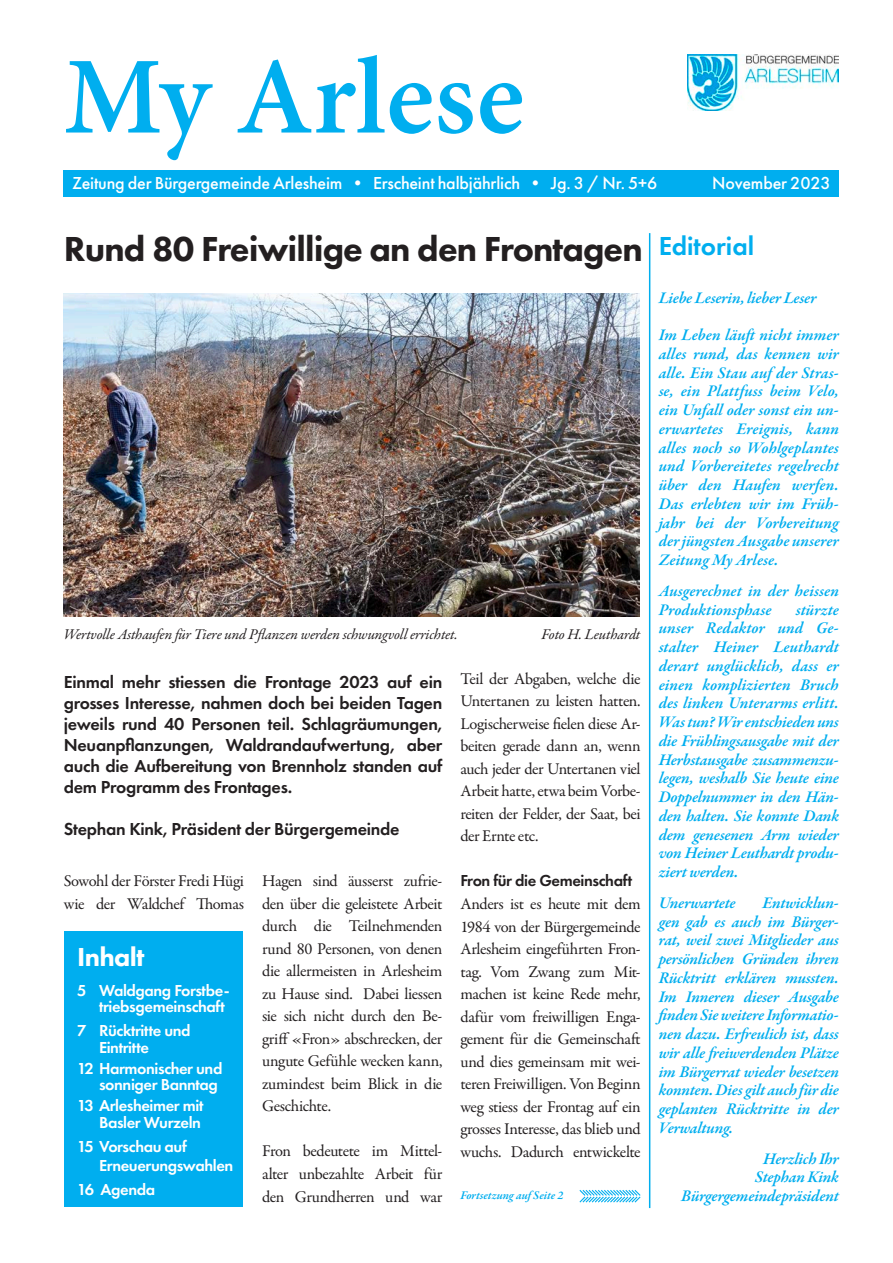
<style>
.page{position:relative;width:893px;height:1263px;background:#fff}
.page>*{position:absolute;margin:0;border:0;box-sizing:border-box;transform-origin:0 0}
.t1{font:700 108px "Adobe Hebrew";color:#00aeef}
.t2{font:800 36px "Futura PT";letter-spacing:-.025em;color:#231f20}
.t3{font:600 27px "Futura PT";color:#00aeef}
.t4{font:800 27px "Futura PT";letter-spacing:-.025em;color:#fff}
.t5{font:600 18px/21px "Futura PT";letter-spacing:-.015em;color:#231f20;text-align:justify}
.t6{font:500 18px "Futura PT";letter-spacing:-.01em;color:#fff}
.t7{font:italic 600 16.5px/18.8px "Garamond Premr Pro";letter-spacing:-.01em;color:#00aeef;text-align:justify}
.t8{font:16.5px/22.5px "Garamond Premr Pro";letter-spacing:-.03em;color:#231f20;text-align:justify}
.t9{font:600 16.5px/16.5px "Futura PT";letter-spacing:-.025em;color:#fff}
.t10{font:600 16.5px "Futura PT";letter-spacing:-.025em;color:#231f20}
.t11{font:italic 15px "Garamond Premr Pro";letter-spacing:-.01em;color:#231f20}
.t12{font:italic 600 12px "Garamond Premr Pro";letter-spacing:-.005em;color:#00aeef}
</style>
<div class="page">
<img style="left:687px;top:54px;width:152px;height:57px">
<div style="left:64px;top:170px;width:775px;height:27px;background:#00aeef"></div>
<div style="left:65px;top:932px;width:178px;height:275px;background:#00aeef"></div>
<hr style="left:649px;top:233px;width:1px;height:975px;background:#00aeef">
<svg style="left:579px;top:1190px;width:62px;height:13px"></svg>
<img style="left:64px;top:293px;width:576px;height:324px">
<h1 class="t1" style="left:64px;top:32px;width:462px">My Arlese</h1>
<p class="t6" style="left:72px;top:172px;width:586px">Zeitung der Bürgergemeinde Arlesheim • Erscheint halbjährlich • Jg. 3 / Nr. 5+6</p>
<p class="t6" style="left:712px;top:172px;width:120px">November 2023</p>
<p class="t2" style="left:64px;top:226px;width:580px">Rund 80 Freiwillige an den Frontagen</p>
<p class="t11" style="left:64px;top:624px;width:396px">Wertvolle Asthaufen für Tiere und Pflanzen werden schwungvoll errichtet.</p>
<p class="t11" style="left:542px;top:624px;width:100px">Foto H. Leuthardt</p>
<p class="t5" style="left:64px;top:671px;width:380px">Einmal mehr stiessen die Frontage 2023 auf ein grosses Interesse, nahmen doch bei beiden Tagen jeweils rund 40 Personen teil. Schlagräumungen, Neuanpflanzungen, Waldrandaufwertung, aber auch die Aufbereitung von Brennholz standen auf dem Programm des Frontages.</p>
<p class="t5" style="left:64px;top:818px;width:337px">Stephan Kink, Präsident der Bürgergemeinde</p>
<p class="t8" style="left:64px;top:870px;width:182px">Sowohl der Förster Fredi Hügi wie der Waldchef Thomas</p>
<p class="t8" style="left:262px;top:870px;width:182px">Hagen sind äusserst zufrie&shy;den über die geleistete Arbeit durch die Teilnehmenden rund 80 Personen, von denen die allermeisten in Arlesheim zu Hause sind. Dabei liessen sie sich nicht durch den Be&shy;griff «Fron» abschrecken, der ungute Gefühle wecken kann, zumindest beim Blick in die Geschichte.</p>
<p class="t8" style="left:262px;top:1140px;width:182px">Fron bedeutete im Mittel&shy;alter unbezahlte Arbeit für den Grundherren und war</p>
<p class="t4" style="left:77px;top:940px;width:69px">Inhalt</p>
<p class="t9" style="left:77px;top:981px;width:154px">5 Waldgang Forstbe-</p>
<p class="t9" style="left:99px;top:998px;width:127px">triebsgemeinschaft</p>
<p class="t9" style="left:99px;top:1022px;width:93px;text-indent:-22px">7 Rücktritte und<br>Eintritte</p>
<p class="t9" style="left:77px;top:1059px;width:147px">12 Harmonischer und</p>
<p class="t9" style="left:99px;top:1076px;width:120px">sonniger Banntag</p>
<p class="t9" style="left:77px;top:1097px;width:128px">13 Arlesheimer mit</p>
<p class="t9" style="left:99px;top:1113px;width:104px">Basler Wurzeln</p>
<p class="t9" style="left:77px;top:1137px;width:111px">15 Vorschau auf</p>
<p class="t9" style="left:99px;top:1157px;width:136px">Erneuerungswahlen</p>
<p class="t9" style="left:77px;top:1181px;width:79px">16 Agenda</p>
<p class="t8" style="left:460px;top:668px;width:182px">Teil der Abgaben, welche die Untertanen zu leisten hatten.<br>Logischerweise fielen diese Ar&shy;beiten gerade dann an, wenn auch jeder der Untertanen viel Arbeit hatte, etwa beim Vorbe&shy;reiten der Felder, der Saat, bei der Ernte etc.</p>
<p class="t10" style="left:460px;top:871px;width:173px">Fron für die Gemeinschaft</p>
<p class="t8" style="left:460px;top:893px;width:182px">Anders ist es heute mit dem 1984 von der Bürgergemeinde Arlesheim eingeführten Fron&shy;tag. Vom Zwang zum Mit&shy;machen ist keine Rede mehr, dafür vom freiwilligen Enga&shy;gement für die Gemeinschaft und dies gemeinsam mit wei&shy;teren Freiwilligen. Von Beginn weg stiess der Frontag auf ein grosses Interesse, das blieb und wuchs. Dadurch entwickelte</p>
<p class="t12" style="left:460px;top:1188px;width:105px">Fortsetzung auf Seite 2</p>
<p class="t3" style="left:659px;top:229px;width:97px">Editorial</p>
<p class="t7" style="left:659px;top:289px;width:159px">Liebe Leserin, lieber Leser</p>
<p class="t7" style="left:659px;top:327px;width:182px">Im Leben läuft nicht immer alles rund, das kennen wir alle. Ein Stau auf der Stras&shy;se, ein Plattfuss beim Velo, ein Unfall oder sonst ein un&shy;erwartetes Ereignis, kann alles noch so Wohlgeplantes und Vorbereitetes regelrecht über den Haufen werfen.<br>Das erlebten wir im Früh&shy;jahr bei der Vorbereitung der jüngsten Ausgabe unserer Zeitung My Arlese.</p>
<p class="t7" style="left:659px;top:582px;width:182px">Ausgerechnet in der heissen<br>Produktionsphase</p>
<p class="t7" style="left:659px;top:601px;width:182px;text-indent:137px">stürzte unser Redaktor und Ge&shy;stalter Heiner Leuthardt derart unglücklich, dass er einen komplizierten Bruch des linken Unterarms erlitt.<br>Was tun? Wir entschieden uns die Frühlingsausgabe mit der Herbstausgabe zusammenzu&shy;legen, weshalb Sie heute eine Doppelnummer in den Hän&shy;den halten. Sie konnte Dank dem genesenen Arm wieder von Heiner Leuthardt produ&shy;ziert werden.</p>
<p class="t7" style="left:659px;top:894px;width:79px">Unerwartete</p>
<p class="t7" style="left:659px;top:894px;width:182px;text-indent:104px">Entwicklun&shy;gen gab es auch im Bürger&shy;rat, weil zwei Mitglieder aus persönlichen Gründen ihren Rücktritt erklären mussten.<br>Im Inneren dieser Ausgabe finden Sie weitere Informatio&shy;nen dazu. Erfreulich ist, dass wir alle freiwerdenden Plätze im Bürgerrat wieder besetzen konnten. Dies gilt auch für die geplanten Rücktritte in der Verwaltung.</p>
<p class="t7" style="left:763px;top:1150px;width:77px">Herzlich Ihr</p>
<p class="t7" style="left:755px;top:1169px;width:86px">Stephan Kink</p>
<p class="t7" style="left:681px;top:1187px;width:159px">Bürgergemeindepräsident</p>
</div>
